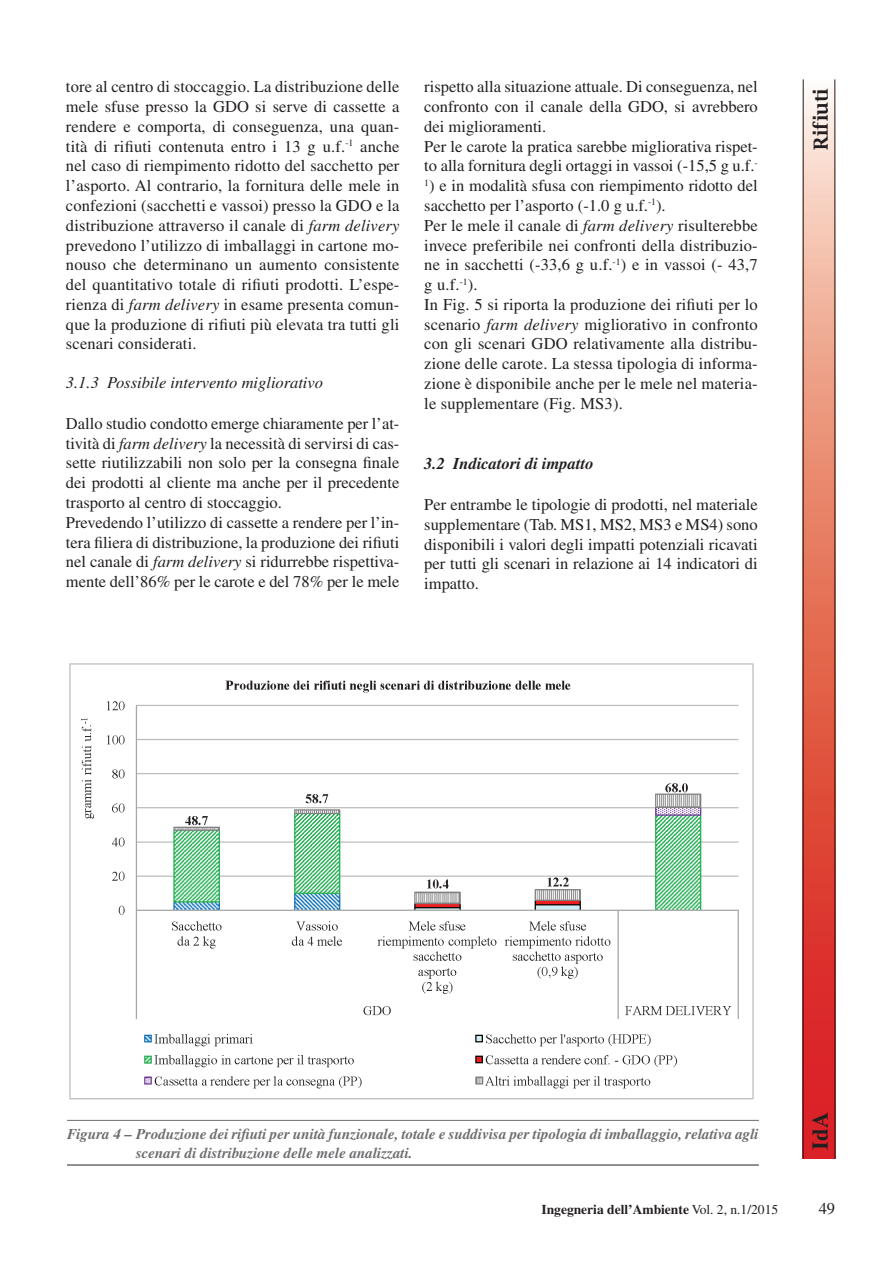
<style>
.page{position:relative;width:894px;height:1263px;background:#fff}
.page>*{position:absolute;margin:0;border:0;box-sizing:border-box;transform-origin:0 0}
.t1{font:700 22.5px "Times";color:#231f20}
.t2{font:600 19.5px "Lucida Bright";color:#231f20}
.Body{font:16.5px/19.8px "Times";color:#231f20;text-align:justify}
.Head-C{font:italic 16.5px "Times";color:#231f20}
.Head-B{font:italic 700 16.5px "Times";color:#231f20}
.Figure_Caption{font:italic 700 15px/19.5px "Times";color:#6c6d70}
.t3{font:700 13.5px "Times";color:#231f20}
.s1{font-style:italic}
.s2{font-weight:400}
</style>
<div class="page">
<svg style="left:803px;top:79px;width:31px;height:1079px"></svg>
<hr style="left:802px;top:79px;width:1px;height:1079px;background:#231f20">
<hr style="left:834px;top:79px;width:1px;height:1079px;background:#231f20">
<hr style="left:67px;top:1120px;width:691px;height:1px;background:#6c6d70">
<hr style="left:67px;top:1164px;width:691px;height:1px;background:#6c6d70">
<img style="left:70px;top:664px;width:683px;height:435px">
<p class="Body" style="left:66px;top:77px;width:335px">tore al centro di stoccaggio. La distribuzione delle mele sfuse presso la GDO si serve di cassette a rendere e comporta, di conseguenza, una quan&shy;tità di rifiuti contenuta entro i 13 g u.f.<sup>-1</sup> anche nel caso di riempimento ridotto del sacchetto per l’asporto. Al contrario, la fornitura delle mele in confezioni (sacchetti e vassoi) presso la GDO e la distribuzione attraverso il canale di <span class="s1">farm delivery </span>prevedono l’utilizzo di imballaggi in cartone mo&shy;nouso che determinano un aumento consistente del quantitativo totale di rifiuti prodotti. L’espe&shy;rienza di <span class="s1">farm delivery</span> in esame presenta comun&shy;que la produzione di rifiuti più elevata tra tutti gli scenari considerati.</p>
<p class="Head-C" style="left:66px;top:373px;width:258px">3.1.3 Possibile intervento migliorativo</p>
<p class="Body" style="left:66px;top:413px;width:335px">Dallo studio condotto emerge chiaramente per l’at&shy;tività di <span class="s1">farm delivery</span> la necessità di servirsi di cas&shy;sette riutilizzabili non solo per la consegna finale dei prodotti al cliente ma anche per il precedente trasporto al centro di stoccaggio.</p>
<p class="Body" style="left:66px;top:512px;width:335px">Prevedendo l’utilizzo di cassette a rendere per l’in&shy;tera filiera di distribuzione, la produzione dei rifiuti nel canale di <span class="s1">farm delivery</span> si ridurrebbe rispettiva&shy;mente dell’86% per le carote e del 78% per le mele</p>
<p class="Body" style="left:424px;top:77px;width:335px">rispetto alla situazione attuale. Di conseguenza, nel confronto con il canale della GDO, si avrebbero dei miglioramenti.</p>
<p class="Body" style="left:424px;top:136px;width:335px">Per le carote la pratica sarebbe migliorativa rispet&shy;to alla fornitura degli ortaggi in vassoi (-15,5 g u.f.<sup>-</sup></p>
<p class="Body" style="left:424px;top:176px;width:335px"><sup>1</sup>) e in modalità sfusa con riempimento ridotto del sacchetto per l’asporto (-1.0 g u.f.<sup>-1</sup>).</p>
<p class="Body" style="left:424px;top:215px;width:335px">Per le mele il canale di <span class="s1">farm delivery</span> risulterebbe invece preferibile nei confronti della distribuzio&shy;ne in sacchetti (-33,6 g u.f.<sup>-1</sup>) e in vassoi (- 43,7 g u.f.<sup>-1</sup>).</p>
<p class="Body" style="left:424px;top:294px;width:335px">In Fig. 5 si riporta la produzione dei rifiuti per lo scenario <span class="s1">farm delivery</span> migliorativo in confronto con gli scenari GDO relativamente alla distribu&shy;zione delle carote. La stessa tipologia di informa&shy;zione è disponibile anche per le mele nel materia&shy;le supplementare (Fig. MS3).</p>
<p class="Head-B" style="left:424px;top:453px;width:171px">3.2 Indicatori di impatto</p>
<p class="Body" style="left:424px;top:494px;width:335px">Per entrambe le tipologie di prodotti, nel materiale supplementare (Tab. MS1, MS2, MS3 e MS4) sono disponibili i valori degli impatti potenziali ricavati per tutti gli scenari in relazione ai 14 indicatori di impatto.</p>
<p class="t2" style="left:809px;top:150px;width:63px;rotate:-90deg">Rifiuti</p>
<p class="Figure_Caption" style="left:136px;top:1123px;width:624px;text-indent:-69px">Figura 4 – Produzione dei rifiuti per unità funzionale, totale e suddivisa per tipologia di imballaggio, relativa agli scenari di distribuzione delle mele analizzati.</p>
<h1 class="t1" style="left:806px;top:1149px;width:39px;rotate:-90deg">IdA</h1>
<p class="t3" style="left:541px;top:1201px;width:238px">Ingegneria dell’Ambiente <span class="s2">Vol. 2, n.1/2015</span></p>
<p class="Body" style="left:818px;top:1198px;width:18px">49</p>
</div>
